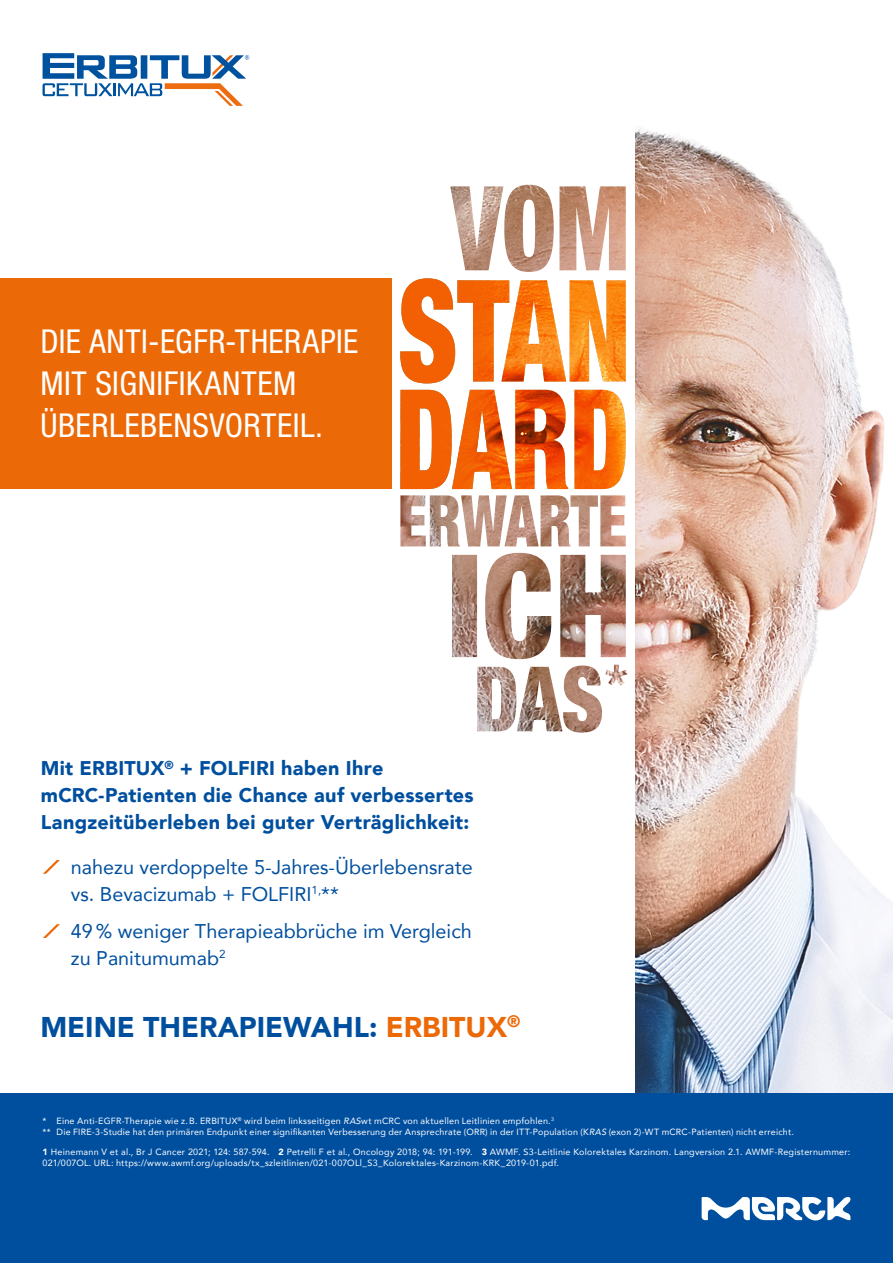
<style>
.page{position:relative;width:893px;height:1263px;background:#fff}
.page>*{position:absolute;margin:0;border:0;box-sizing:border-box;transform-origin:0 0}
.t1{font:condensed 33px/42px "Helvetica Neue LT Std";letter-spacing:.015em;color:#fff}
.t2{font:900 28.5px "Avenir";color:#004f9f}
.t3{font:19.8px/27px "Avenir";color:#004f9f}
.t4{font:900 19.8px/27px "Avenir";letter-spacing:.01em;color:#004f9f}
.t5{font:9px/11.2px "Avenir";letter-spacing:.025em;color:#fff}
.s1{color:#ec6907}
.s2{font-style:italic}
.s3{font-weight:900}
</style>
<div class="page">
<svg style="left:43px;top:53px;width:206px;height:53px"></svg>
<div style="left:0;top:279px;width:391px;height:210px;background:#ec6907"></div>
<img style="left:635px;top:128px;width:258px;height:965px">
<img style="left:450px;top:185px;width:176px;height:87px">
<img style="left:400px;top:495px;width:226px;height:51px">
<img style="left:452px;top:553px;width:174px;height:106px">
<div style="left:0;top:1093px;width:893px;height:170px;background:#004f9f"></div>
<svg style="left:477px;top:665px;width:144px;height:68px"></svg>
<img style="left:605px;top:665px;width:22px;height:20px">
<svg style="left:43px;top:860px;width:17px;height:14px"></svg>
<svg style="left:43px;top:924px;width:17px;height:14px"></svg>
<svg style="left:702px;top:1197px;width:148px;height:23px"></svg>
<svg style="left:400px;top:278px;width:226px;height:105px"></svg>
<svg style="left:400px;top:390px;width:226px;height:99px"></svg>
<h1 class="t1" style="left:40px;top:321px;width:319px">DIE ANTI-EGFR-THERAPIE<br>MIT SIGNIFIKANTEM<br>ÜBERLEBENSVORTEIL.</h1>
<h3 class="t4" style="left:41px;top:754px;width:434px">Mit ERBITUX<sup>®</sup> + FOLFIRI haben Ihre mCRC-Patienten die Chance auf verbessertes<br>Langzeitüberleben bei guter Verträglichkeit:</h3>
<h3 class="t3" style="left:71px;top:853px;width:403px">nahezu verdoppelte 5-Jahres-Überlebensrate vs. Bevacizumab + FOLFIRI<sup>1,</sup>**</h3>
<h3 class="t3" style="left:71px;top:917px;width:402px">49 % weniger Therapieabbrüche im Vergleich zu Panitumumab<sup>2</sup></h3>
<h2 class="t2" style="left:40px;top:1002px;width:482px">MEINE THERAPIEWAHL: <span class="s1">ERBITUX</span><sup>®</sup></h2>
<p class="t5" style="left:43px;top:1115px;width:753px">* Eine Anti-EGFR-Therapie wie z. B. ERBITUX<sup>®</sup> wird beim linksseitigen <span class="s2">RAS</span>wt mCRC von aktuellen Leitlinien empfohlen.<sup>3<br></sup>** Die FIRE-3-Studie hat den primären Endpunkt einer signifikanten Verbesserung der Ansprechrate (ORR) in der ITT-Population (K<span class="s2">RAS</span> (exon 2)-WT mCRC-Patienten) nicht erreicht.</p>
<p class="t5" style="left:43px;top:1146px;width:809px"><span class="s3">1</span> Heinemann V et al., Br J Cancer 2021; 124: 587-594. <span class="s3">2</span> Petrelli F et al., Oncology 2018; 94: 191-199. <span class="s3">3</span> AWMF. S3-Leitlinie Kolorektales Karzinom. Langversion 2.1. AWMF-Registernummer:<br>021/007OL. URL: https://www.awmf.org/uploads/tx_szleitlinien/021-007OLl_S3_Kolorektales-Karzinom-KRK_2019-01.pdf.</p>
</div>
